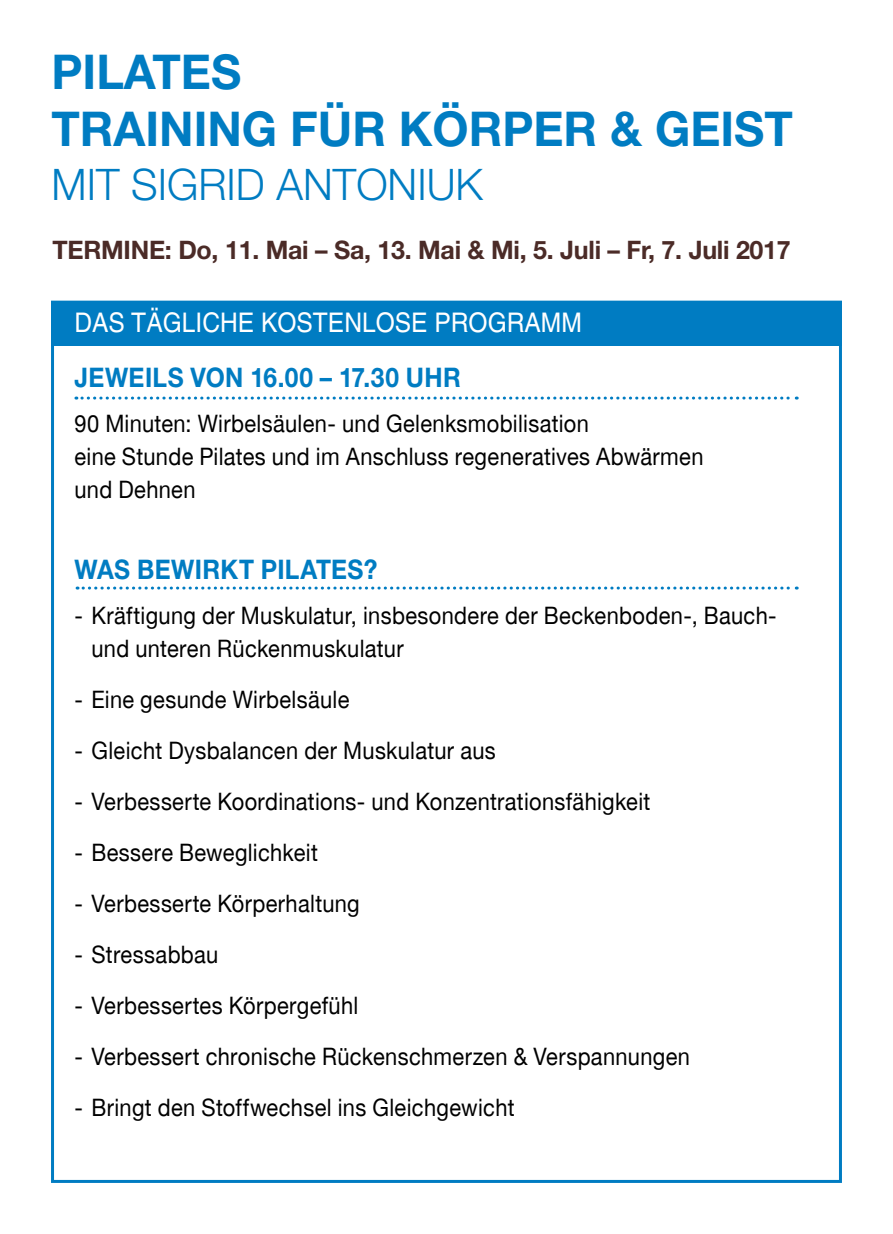
<style>
.page{position:relative;width:893px;height:1234px;background:#fff}
.page>*{position:absolute;margin:0;border:0;box-sizing:border-box;transform-origin:0 0}
.t1{font:700 48px/57.6px "Helvetica Neue";color:#007cc2}
.t2{font:300 43.5px "Helvetica Neue";color:#007cc2}
.t3{font:700 27px "Helvetica Neue";letter-spacing:.015em;color:#007cc2;scale:.91 1}
.t4{font:27px "Helvetica";color:#fff;scale:.91 1}
.t5{font:700 25.5px "Helvetica Neue";letter-spacing:-.01em;color:#4b2b27}
.t6{font:24px/33px "Helvetica Neue East A";letter-spacing:.015em;color:#000;scale:.91 1}
</style>
<div class="page">
<div style="left:51px;top:300px;width:791px;height:45px;background:#007cc2"></div>
<svg style="left:76px;top:396px;width:721px;height:3px"></svg>
<svg style="left:77px;top:586px;width:720px;height:3px"></svg>
<h1 class="t1" style="left:52px;top:42px;width:743px">PILATES<br>TRAINING FÜR KÖRPER &amp; GEIST</h1>
<h2 class="t2" style="left:52px;top:158px;width:433px">MIT SIGRID ANTONIUK</h2>
<p class="t5" style="left:52px;top:234px;width:740px">TERMINE: Do, 11. Mai – Sa, 13. Mai &amp; Mi, 5. Juli – Fr, 7. Juli 2017</p>
<p class="t4" style="left:74px;top:307px;width:559px">DAS TÄGLICHE KOSTENLOSE PROGRAMM</p>
<p class="t3" style="left:74px;top:360px;width:426px">JEWEILS VON 16.00 – 17.30 UHR</p>
<p class="t6" style="left:74px;top:407px;width:693px">90 Minuten: Wirbelsäulen- und Gelenksmobilisation<br>eine Stunde Pilates und im Anschluss regeneratives Abwärmen und Dehnen</p>
<p class="t3" style="left:74px;top:552px;width:334px">WAS BEWIRKT PILATES?</p>
<p class="t6" style="left:91px;top:599px;width:755px;text-indent:-17px">- Kräftigung der Muskulatur, insbesondere der Beckenboden-, Bauch&shy;und unteren Rückenmuskulatur</p>
<p class="t6" style="left:74px;top:683px;width:304px">- Eine gesunde Wirbelsäule</p>
<p class="t6" style="left:74px;top:734px;width:465px">- Gleicht Dysbalancen der Muskulatur aus</p>
<p class="t6" style="left:74px;top:785px;width:634px">- Verbesserte Koordinations- und Konzentrationsfähigkeit</p>
<p class="t6" style="left:74px;top:836px;width:269px">- Bessere Beweglichkeit</p>
<p class="t6" style="left:74px;top:887px;width:315px">- Verbesserte Körperhaltung</p>
<p class="t6" style="left:74px;top:938px;width:160px">- Stressabbau</p>
<p class="t6" style="left:74px;top:989px;width:313px">- Verbessertes Körpergefühl</p>
<p class="t6" style="left:74px;top:1040px;width:678px">- Verbessert chronische Rückenschmerzen &amp; Verspannungen</p>
<p class="t6" style="left:74px;top:1091px;width:485px">- Bringt den Stoffwechsel ins Gleichgewicht</p>
</div>
